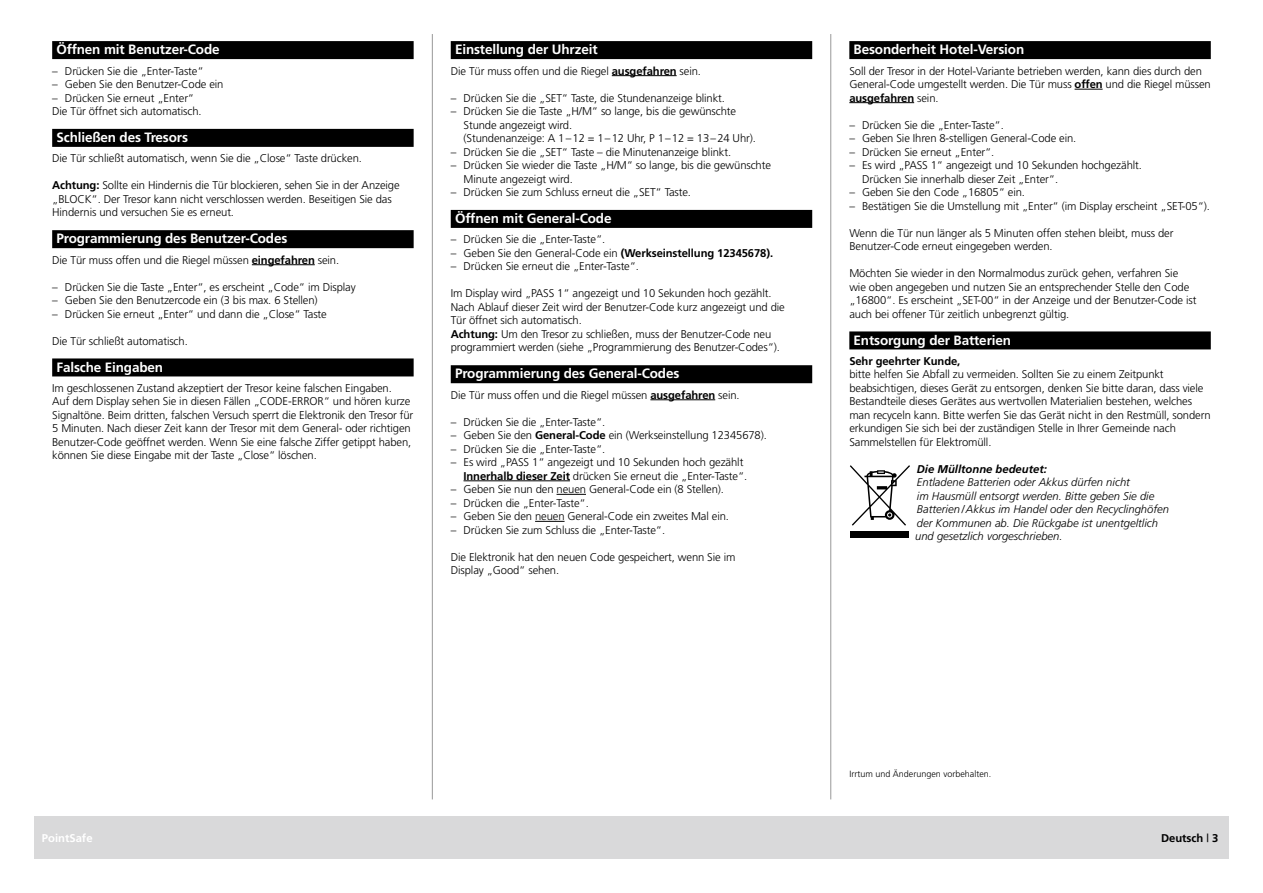
<style>
.page{position:relative;width:1263px;height:893px;background:#fff}
.page>*{position:absolute;margin:0;border:0;box-sizing:border-box;transform-origin:0 0}
.t1{font:700 13.5px "Frutiger";letter-spacing:-.01em;color:#fff}
.t2{font:300 11.25px/13.5px "Frutiger";letter-spacing:-.01em;color:#000}
.t3{font:italic 300 11.25px/13.5px "Frutiger";color:#000}
.t4{font:700 11.25px "Frutiger";letter-spacing:-.01em;color:#000}
.t5{font:italic 700 11.25px "Frutiger";color:#000}
.t6{font:700 11.25px "Frutiger";color:#fff}
.t7{font:300 9px "Frutiger";color:#000}
.s1{font-weight:700}
.s2{font-weight:400}
</style>
<div class="page">
<hr style="left:432px;top:34px;width:1px;height:765px;background:#989898">
<hr style="left:830px;top:34px;width:1px;height:765px;background:#989898">
<div style="left:34px;top:816px;width:1195px;height:43px;background:#d9d9da"></div>
<div style="left:451px;top:41px;width:361px;height:18px;background:#000"></div>
<hr style="left:612px;top:75px;width:65px;height:1px;background:#000">
<div style="left:451px;top:210px;width:361px;height:18px;background:#000"></div>
<div style="left:451px;top:365px;width:361px;height:18px;background:#000"></div>
<hr style="left:650px;top:399px;width:65px;height:1px;background:#000">
<hr style="left:463px;top:481px;width:107px;height:1px;background:#000">
<hr style="left:556px;top:494px;width:30px;height:1px;background:#000">
<svg style="left:535px;top:521px;width:29px;height:1px"></svg>
<div style="left:849px;top:41px;width:362px;height:18px;background:#000"></div>
<svg style="left:1074px;top:89px;width:28px;height:1px"></svg>
<hr style="left:849px;top:102px;width:65px;height:1px;background:#000">
<div style="left:849px;top:331px;width:362px;height:18px;background:#000"></div>
<div style="left:850px;top:531px;width:58px;height:7px;background:#000"></div>
<svg style="left:850px;top:465px;width:60px;height:61px"></svg>
<div style="left:52px;top:41px;width:362px;height:18px;background:#000"></div>
<div style="left:52px;top:129px;width:362px;height:18px;background:#000"></div>
<div style="left:52px;top:230px;width:362px;height:18px;background:#000"></div>
<hr style="left:252px;top:264px;width:63px;height:1px;background:#000">
<div style="left:52px;top:358px;width:362px;height:18px;background:#000"></div>
<p class="t1" style="left:56px;top:44px;width:165px">Öffnen mit Benutzer-Code</p>
<p class="t2" style="left:52px;top:65px;width:153px">– Drücken Sie die „Enter-Taste“</p>
<p class="t2" style="left:52px;top:78px;width:173px">– Geben Sie den Benutzer-Code ein</p>
<p class="t2" style="left:52px;top:92px;width:151px">– Drücken Sie erneut „Enter“<br>Die Tür öffnet sich automatisch.</p>
<p class="t1" style="left:56px;top:132px;width:133px">Schließen des Tresors</p>
<p class="t2" style="left:52px;top:152px;width:311px">Die Tür schließt automatisch, wenn Sie die „Close“ Taste drücken.</p>
<p class="t2" style="left:52px;top:179px;width:349px"><span class="s1">Achtung:</span> Sollte ein Hindernis die Tür blockieren, sehen Sie in der Anzeige „BLOCK“. Der Tresor kann nicht verschlossen werden. Beseitigen Sie das<br>Hindernis und versuchen Sie es erneut.</p>
<p class="t1" style="left:56px;top:233px;width:232px">Programmierung des Benutzer-Codes</p>
<p class="t2" style="left:52px;top:254px;width:289px">Die Tür muss offen und die Riegel müssen <span class="s1">eingefahren</span> sein.</p>
<p class="t2" style="left:52px;top:281px;width:305px">– Drücken Sie die Taste „Enter“, es erscheint „Code“ im Display</p>
<p class="t2" style="left:52px;top:294px;width:267px">– Geben Sie den Benutzercode ein (3 bis max. 6 Stellen)</p>
<p class="t2" style="left:52px;top:308px;width:276px">– Drücken Sie erneut „Enter“ und dann die „Close“ Taste</p>
<p class="t2" style="left:52px;top:335px;width:137px">Die Tür schließt automatisch.</p>
<p class="t1" style="left:56px;top:361px;width:108px">Falsche Eingaben</p>
<p class="t2" style="left:52px;top:382px;width:363px">Im geschlossenen Zustand akzeptiert der Tresor keine falschen Eingaben.<br>Auf dem Display sehen Sie in diesen Fällen „CODE-ERROR“ und hören kurze Signaltöne. Beim dritten, falschen Versuch sperrt die Elektronik den Tresor für 5 Minuten. Nach dieser Zeit kann der Tresor mit dem General- oder richtigen Benutzer-Code geöffnet werden. Wenn Sie eine falsche Ziffer getippt haben, können Sie diese Eingabe mit der Taste „Close“ löschen.</p>
<p class="t1" style="left:455px;top:44px;width:144px">Einstellung der Uhrzeit</p>
<p class="t2" style="left:451px;top:65px;width:252px">Die Tür muss offen und die Riegel <span class="s1">ausgefahren</span> sein.</p>
<p class="t2" style="left:451px;top:92px;width:276px">– Drücken Sie die „SET“ Taste, die Stundenanzeige blinkt.</p>
<p class="t2" style="left:463px;top:105px;width:294px;text-indent:-13px">– Drücken Sie die Taste „H/M“ so lange, bis die gewünschte<br>Stunde angezeigt wird.<br>(Stundenanzeige: A 1 – 12 = 1 – 12 Uhr, P 1 – 12 = 13 – 24 Uhr).</p>
<p class="t2" style="left:451px;top:146px;width:282px">– Drücken Sie die „SET“ Taste – die Minutenanzeige blinkt.</p>
<p class="t2" style="left:463px;top:159px;width:309px;text-indent:-13px">– Drücken Sie wieder die Taste „H/M“ so lange, bis die gewünschte<br>Minute angezeigt wird.</p>
<p class="t2" style="left:451px;top:186px;width:242px">– Drücken Sie zum Schluss erneut die „SET“ Taste.</p>
<p class="t1" style="left:455px;top:213px;width:158px">Öffnen mit General-Code</p>
<p class="t2" style="left:451px;top:234px;width:156px">– Drücken Sie die „Enter-Taste“.</p>
<p class="t2" style="left:451px;top:247px;width:324px">– Geben Sie den General-Code ein <span class="s1">(Werkseinstellung 12345678).</span></p>
<p class="t2" style="left:451px;top:261px;width:190px">– Drücken Sie erneut die „Enter-Taste“.</p>
<p class="t2" style="left:451px;top:288px;width:336px">Im Display wird „PASS 1“ angezeigt und 10 Sekunden hoch gezählt.<br>Nach Ablauf dieser Zeit wird der Benutzer-Code kurz angezeigt und die Tür öffnet sich automatisch.<br><span class="s1">Achtung:</span> Um den Tresor zu schließen, muss der Benutzer-Code neu programmiert werden (siehe „Programmierung des Benutzer-Codes“).</p>
<p class="t1" style="left:455px;top:368px;width:226px">Programmierung des General-Codes</p>
<p class="t2" style="left:451px;top:389px;width:290px">Die Tür muss offen und die Riegel müssen <span class="s1">ausgefahren</span> sein.</p>
<p class="t2" style="left:451px;top:416px;width:156px">– Drücken Sie die „Enter-Taste“.</p>
<p class="t2" style="left:451px;top:429px;width:318px">– Geben Sie den <span class="s1">General-Code</span> ein (Werkseinstellung 12345678).</p>
<p class="t2" style="left:451px;top:443px;width:156px">– Drücken Sie die „Enter-Taste“.</p>
<p class="t2" style="left:463px;top:456px;width:285px;text-indent:-13px">– Es wird „PASS 1“ angezeigt und 10 Sekunden hoch gezählt<br><span class="s1">Innerhalb dieser Zeit</span> drücken Sie erneut die „Enter-Taste“.</p>
<p class="t2" style="left:451px;top:483px;width:275px">– Geben Sie nun den neuen General-Code ein (8 Stellen).</p>
<p class="t2" style="left:451px;top:497px;width:140px">– Drücken die „Enter-Taste“.</p>
<p class="t2" style="left:451px;top:510px;width:280px">– Geben Sie den neuen General-Code ein zweites Mal ein.</p>
<p class="t2" style="left:451px;top:524px;width:216px">– Drücken Sie zum Schluss die „Enter-Taste“.</p>
<p class="t2" style="left:451px;top:551px;width:286px">Die Elektronik hat den neuen Code gespeichert, wenn Sie im<br>Display „Good“ sehen.</p>
<p class="t1" style="left:853px;top:44px;width:172px">Besonderheit Hotel-Version</p>
<p class="t2" style="left:849px;top:65px;width:363px">Soll der Tresor in der Hotel-Variante betrieben werden, kann dies durch den<br>General-Code umgestellt werden. Die Tür muss <span class="s1">offen</span> und die Riegel müssen <span class="s1">ausgefahren</span> sein.</p>
<p class="t2" style="left:849px;top:119px;width:156px">– Drücken Sie die „Enter-Taste“.</p>
<p class="t2" style="left:849px;top:132px;width:229px">– Geben Sie Ihren 8-stelligen General-Code ein.</p>
<p class="t2" style="left:849px;top:146px;width:147px">– Drücken Sie erneut „Enter“.</p>
<p class="t2" style="left:862px;top:159px;width:281px;text-indent:-13px">– Es wird „PASS 1“ angezeigt und 10 Sekunden hochgezählt.<br>Drücken Sie innerhalb dieser Zeit „Enter“.</p>
<p class="t2" style="left:849px;top:186px;width:177px">– Geben Sie den Code „16805“ ein.</p>
<p class="t2" style="left:849px;top:200px;width:362px">– Bestätigen Sie die Umstellung mit „Enter“ (im Display erscheint „SET-05“).</p>
<p class="t2" style="left:849px;top:227px;width:326px">Wenn die Tür nun länger als 5 Minuten offen stehen bleibt, muss der<br>Benutzer-Code erneut eingegeben werden.</p>
<p class="t2" style="left:849px;top:267px;width:349px">Möchten Sie wieder in den Normalmodus zurück gehen, verfahren Sie wie oben angegeben und nutzen Sie an entsprechender Stelle den Code „16800“. Es erscheint „SET-00“ in der Anzeige und der Benutzer-Code ist auch bei offener Tür zeitlich unbegrenzt gültig.</p>
<p class="t1" style="left:853px;top:334px;width:159px">Entsorgung der Batterien</p>
<p class="t4" style="left:849px;top:356px;width:113px">Sehr geehrter Kunde,</p>
<p class="t2" style="left:849px;top:369px;width:363px">bitte helfen Sie Abfall zu vermeiden. Sollten Sie zu einem Zeitpunkt beabsichtigen, dieses Gerät zu entsorgen, denken Sie bitte daran, dass viele Bestandteile dieses Gerätes aus wertvollen Materialien bestehen, welches man recyceln kann. Bitte werfen Sie das Gerät nicht in den Restmüll, sondern erkundigen Sie sich bei der zuständigen Stelle in Ihrer Gemeinde nach Sammelstellen für Elektromüll.</p>
<p class="t5" style="left:917px;top:462px;width:132px">Die Mülltonne bedeutet:</p>
<p class="t3" style="left:915px;top:477px;width:255px">Entladene Batterien oder Akkus dürfen nicht<br>im Hausmüll entsorgt werden. Bitte geben Sie die Batte rien / Akkus im Handel oder den Recyc linghöfen der Kommunen ab. Die Rückgabe ist unentgeltlich und gesetzlich vorgeschrieben.</p>
<p class="t7" style="left:849px;top:771px;width:144px">Irrtum und Änderungen vorbehalten.</p>
<p class="t6" style="left:42px;top:833px;width:52px">PointSafe</p>
<p class="t4" style="left:1161px;top:833px;width:59px">Deutsch <span class="s2">|</span> 3</p>
</div>
